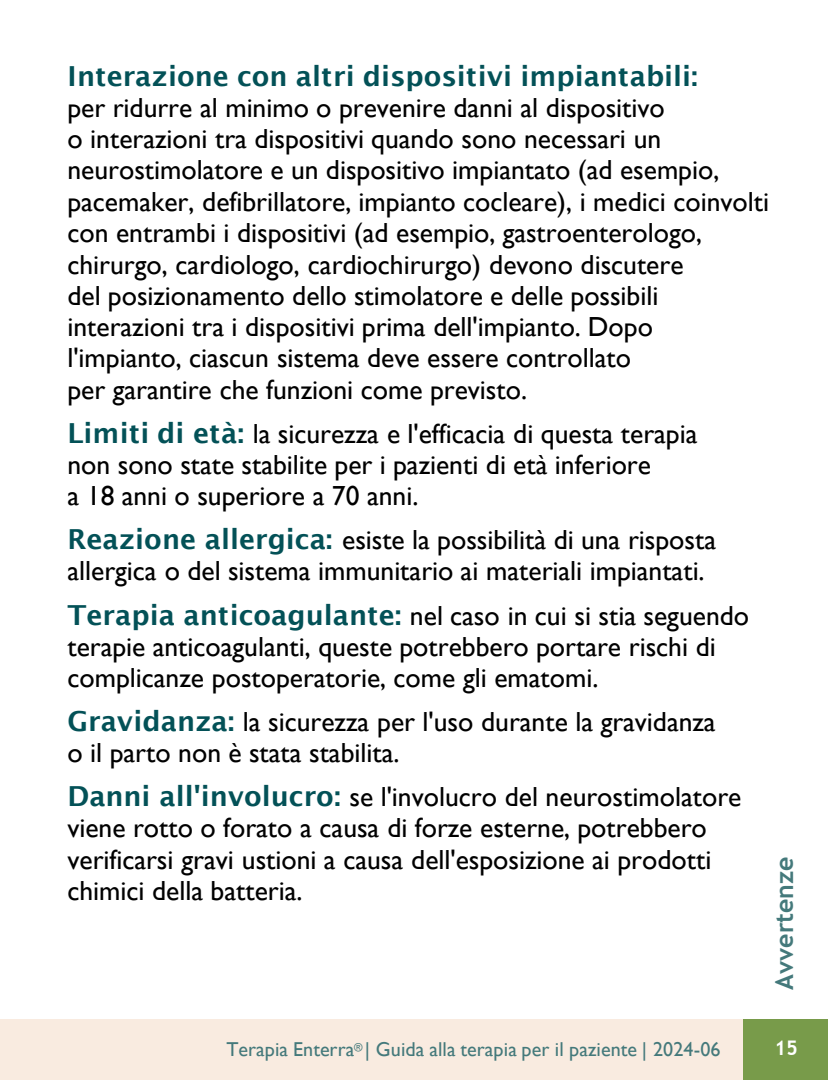
<style>
.page{position:relative;width:828px;height:1080px;background:#fff}
.page>*{position:absolute;margin:0;border:0;box-sizing:border-box;transform-origin:0 0}
.t1{font:27.5px/31.2px "Gill Sans";color:#000}
.t2{font:600 27.5px "Lucida Sans";color:#035157}
.t3{font:700 25px "Trebuchet MS";letter-spacing:.005em;color:#44797b}
.t4{font:20px "Gill Sans";letter-spacing:.005em;color:#44797b}
.t5{font:700 20px "Trebuchet MS";color:#fff}
.s1{font-family:"Lucida Sans";font-weight:600;color:#035157}
</style>
<div class="page">
<div style="left:0;top:1020px;width:742px;height:60px;background:#f9ebe0"></div>
<div style="left:742px;top:1020px;width:85px;height:60px;background:#789b4a"></div>
<p class="t2" style="left:67px;top:60px;width:632px">Interazione con altri dispositivi impiantabili:</p>
<p class="t1" style="left:67px;top:92px;width:703px">per ridurre al minimo o prevenire danni al dispositivo<br>o interazioni tra dispositivi quando sono necessari un neurostimolatore e un dispositivo impiantato (ad esempio, pacemaker, defibrillatore, impianto cocleare), i medici coinvolti con entrambi i dispositivi (ad esempio, gastroenterologo, chirurgo, cardiologo, cardiochirurgo) devono discutere<br>del posizionamento dello stimolatore e delle possibili interazioni tra i dispositivi prima dell'impianto. Dopo l'impianto, ciascun sistema deve essere controllato<br>per garantire che funzioni come previsto.</p>
<p class="t1" style="left:67px;top:418px;width:631px"><span class="s1">Limiti di età:</span> la sicurezza e l'efficacia di questa terapia non sono state stabilite per i pazienti di età inferiore<br>a 18 anni o superiore a 70 anni.</p>
<p class="t1" style="left:67px;top:525px;width:650px"><span class="s1">Reazione allergica:</span> esiste la possibilità di una risposta allergica o del sistema immunitario ai materiali impiantati.</p>
<p class="t1" style="left:67px;top:600px;width:683px"><span class="s1">Terapia anticoagulante:</span> nel caso in cui si stia seguendo terapie anticoagulanti, queste potrebbero portare rischi di complicanze postoperatorie, come gli ematomi.</p>
<p class="t1" style="left:67px;top:707px;width:649px"><span class="s1">Gravidanza:</span> la sicurezza per l'uso durante la gravidanza o il parto non è stata stabilita.</p>
<p class="t1" style="left:67px;top:782px;width:675px"><span class="s1">Danni all'involucro:</span> se l'involucro del neurostimolatore viene rotto o forato a causa di forze esterne, potrebbero verificarsi gravi ustioni a causa dell'esposizione ai prodotti chimici della batteria.</p>
<p class="t3" style="left:768px;top:990px;width:135px;rotate:-90deg">Avvertenze</p>
<p class="t4" style="left:226px;top:1037px;width:495px">Terapia Enterra<sup>®</sup> | Guida alla terapia per il paziente | 2024-06</p>
<p class="t5" style="left:774px;top:1035px;width:25px">15</p>
</div>
